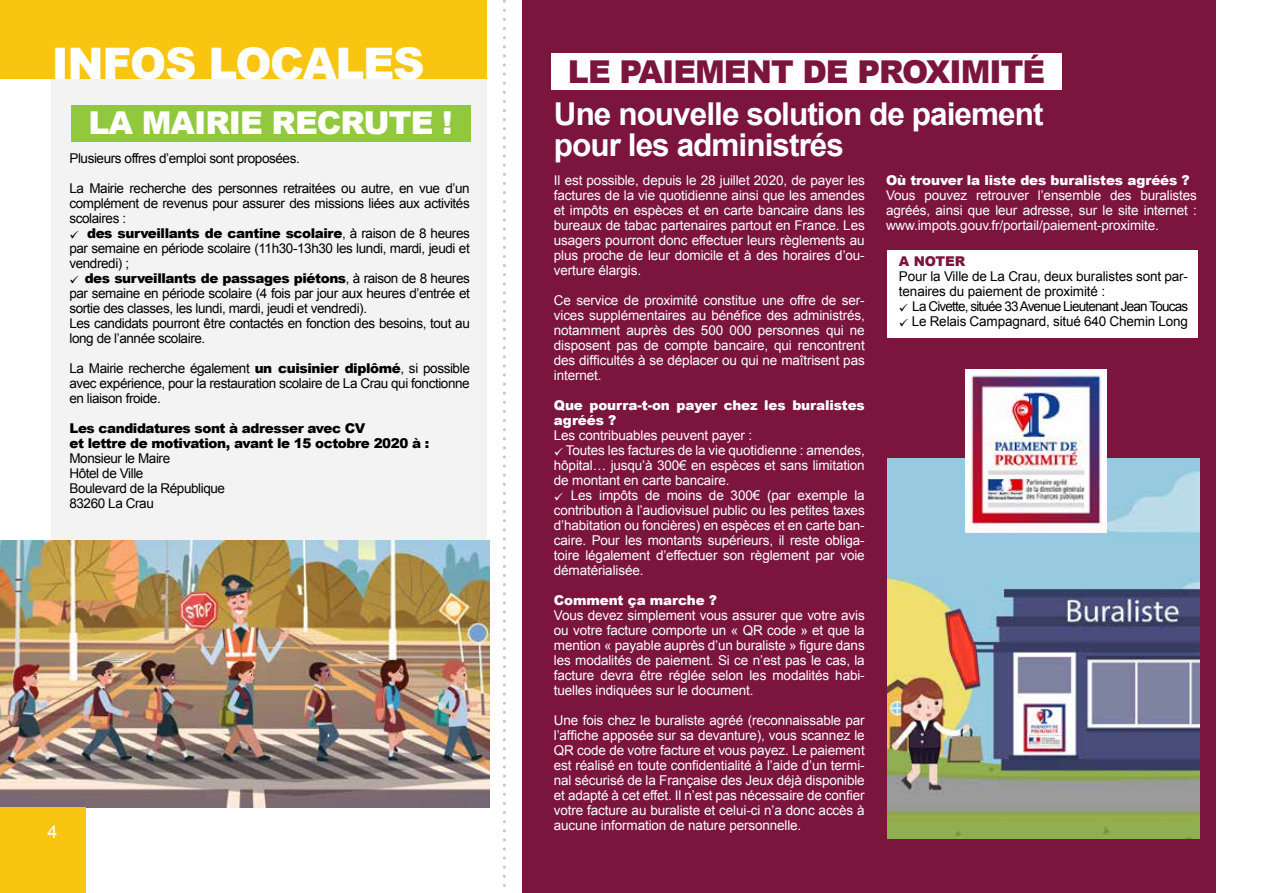
<style>
.page{position:relative;width:1263px;height:893px;background:#fff}
.page>*{position:absolute;margin:0;border:0;box-sizing:border-box;transform-origin:0 0}
.t1{font:900 43.5px "Arial";letter-spacing:-.03em;color:#fff}
.t2{font:700 31.5px/31.5px "Arial";letter-spacing:-.03em;color:#fff}
.t3{font:900 31.5px "Arial";letter-spacing:-.03em;color:#7c153e}
.t4{font:900 31.5px "Arial";letter-spacing:-.03em;color:#fff}
.t5{font:18px "Arial";color:#fff}
.t6{font:13.5px/15px "Arial";letter-spacing:-.01em;color:#fff;text-align:justify}
.t7{font:13.5px/15px "Arial";letter-spacing:-.03em;color:#000;text-align:justify}
.t8{font:13.5px/15px "Arial";letter-spacing:-.01em;color:#000}
.t9{font:900 13.5px/15px "Arial";letter-spacing:-.01em;color:#fff}
.t10{font:900 13.5px/15px "Arial";letter-spacing:-.03em;color:#000}
.t11{font:13.5px "Arial";letter-spacing:-.06em;color:#000}
.t12{font:900 13.5px "Arial";letter-spacing:-.01em;color:#7c153e}
.s1{font-weight:900}
</style>
<div class="page">
<img style="left:0;top:540px;width:489px;height:267px">
<div style="left:52px;top:79px;width:435px;height:461px;background:#f3f3f4"></div>
<hr style="left:1262px;top:0;width:1px;height:218px;background:#cdcfd0">
<div style="left:522px;top:0;width:693px;height:893px;background:#7c153e"></div>
<div style="left:0;top:0;width:487px;height:79px;background:#f9c511"></div>
<div style="left:0;top:807px;width:86px;height:86px;background:#f9c511"></div>
<svg style="left:503px;top:0;width:3px;height:887px"></svg>
<div style="left:71px;top:105px;width:399px;height:36px;background:#92c83e"></div>
<div style="left:551px;top:54px;width:511px;height:36px;background:#fff"></div>
<div style="left:887px;top:251px;width:311px;height:87px;background:#fff"></div>
<img style="left:887px;top:459px;width:312px;height:380px">
<img style="left:965px;top:369px;width:141px;height:163px">
<h1 class="t1" style="left:52px;top:32px;width:374px">INFOS LOCALES</h1>
<h2 class="t4" style="left:89px;top:100px;width:365px">LA MAIRIE RECRUTE !</h2>
<p class="t7" style="left:69px;top:151px;width:232px">Plusieurs offres d’emploi sont proposées.</p>
<p class="t7" style="left:69px;top:181px;width:402px">La Mairie recherche des personnes retraitées ou autre, en vue d’un complément de revenus pour assurer des missions liées aux activités scolaires :</p>
<p class="t7" style="left:69px;top:226px;width:402px">✓ <span class="s1">des surveillants de cantine scolaire</span>, à raison de 8 heures par semaine en période scolaire (11h30-13h30 les lundi, mardi, jeudi et vendredi) ;</p>
<p class="t7" style="left:69px;top:271px;width:402px;text-align:left">✓ <span class="s1">des surveillants de passages piétons</span>, à raison de 8 heures par semaine en période scolaire (4 fois par jour aux heures d’entrée et sortie des classes, les lundi, mardi, jeudi et vendredi).<br>Les candidats pourront être contactés en fonction des besoins, tout au long de l’année scolaire.</p>
<p class="t7" style="left:69px;top:361px;width:402px">La Mairie recherche également <span class="s1">un cuisinier diplômé</span>, si possible avec expérience, pour la restauration scolaire de La Crau qui fonctionne en liaison froide.</p>
<p class="t10" style="left:69px;top:420px;width:361px">Les candidatures sont à adresser avec CV<br>et lettre de motivation, avant le 15 octobre 2020 à :</p>
<p class="t7" style="left:69px;top:451px;width:157px;text-align:left">Monsieur le Maire<br>Hôtel de Ville<br>Boulevard de la République<br>83260 La Crau</p>
<h3 class="t5" style="left:47px;top:820px;width:12px">4</h3>
<h2 class="t3" style="left:568px;top:49px;width:479px">LE PAIEMENT DE PROXIMITÉ</h2>
<h2 class="t2" style="left:554px;top:99px;width:491px">Une nouvelle solution de paiement pour les administrés</h2>
<p class="t6" style="left:554px;top:173px;width:312px">Il est possible, depuis le 28 juillet 2020, de payer les factures de la vie quotidienne ainsi que les amendes et impôts en espèces et en carte bancaire dans les bureaux de tabac partenaires partout en France. Les usagers pourront donc effectuer leurs règlements au plus proche de leur domicile et à des horaires d’ou&shy;verture élargis.</p>
<p class="t6" style="left:554px;top:293px;width:312px">Ce service de proximité constitue une offre de ser&shy;vices supplémentaires au bénéfice des administrés, notamment auprès des 500 000 personnes qui ne disposent pas de compte bancaire, qui rencontrent des difficultés à se déplacer ou qui ne maîtrisent pas internet.</p>
<p class="t9" style="left:554px;top:398px;width:312px">Que pourra-t-on payer chez les buralistes agréés ?</p>
<p class="t6" style="left:554px;top:428px;width:200px">Les contribuables peuvent payer :</p>
<p class="t6" style="left:554px;top:443px;width:312px">✓ Toutes les factures de la vie quotidienne : amendes, hôpital… jusqu’à 300€ en espèces et sans limitation de montant en carte bancaire.</p>
<p class="t6" style="left:554px;top:488px;width:312px">✓ Les impôts de moins de 300€ (par exemple la contribution à l’audiovisuel public ou les petites taxes d’habitation ou foncières) en espèces et en carte ban&shy;caire. Pour les montants supérieurs, il reste obliga&shy;toire légalement d’effectuer son règlement par voie dématérialisée.</p>
<p class="t9" style="left:554px;top:593px;width:165px">Comment ça marche ?</p>
<p class="t6" style="left:554px;top:608px;width:312px">Vous devez simplement vous assurer que votre avis ou votre facture comporte un « QR code » et que la mention « payable auprès d’un buraliste » figure dans les modalités de paiement. Si ce n’est pas le cas, la facture devra être réglée selon les modalités habi&shy;tuelles indiquées sur le document.</p>
<p class="t6" style="left:554px;top:713px;width:312px">Une fois chez le buraliste agréé (reconnaissable par l’affiche apposée sur sa devanture), vous scannez le QR code de votre facture et vous payez. Le paiement est réalisé en toute confidentialité à l’aide d’un termi&shy;nal sécurisé de la Française des Jeux déjà disponible et adapté à cet effet. Il n’est pas nécessaire de confier votre facture au buraliste et celui-ci n’a donc accès à aucune information de nature personnelle.</p>
<p class="t9" style="left:886px;top:173px;width:305px">Où trouver la liste des buralistes agréés ?</p>
<p class="t6" style="left:886px;top:188px;width:312px">Vous pouvez retrouver l’ensemble des buralistes agréés, ainsi que leur adresse, sur le site internet : www.impots.gouv.fr/portail/paiement-proximite.</p>
<p class="t12" style="left:899px;top:252px;width:68px">A NOTER</p>
<p class="t8" style="left:899px;top:269px;width:291px">Pour la Ville de La Crau, deux buralistes sont par&shy;tenaires du paiement de proximité :</p>
<p class="t11" style="left:899px;top:298px;width:291px">✓ La Civette, située 33 Avenue Lieutenant Jean Toucas</p>
<p class="t8" style="left:899px;top:314px;width:291px">✓ Le Relais Campagnard, situé 640 Chemin Long</p>
</div>
